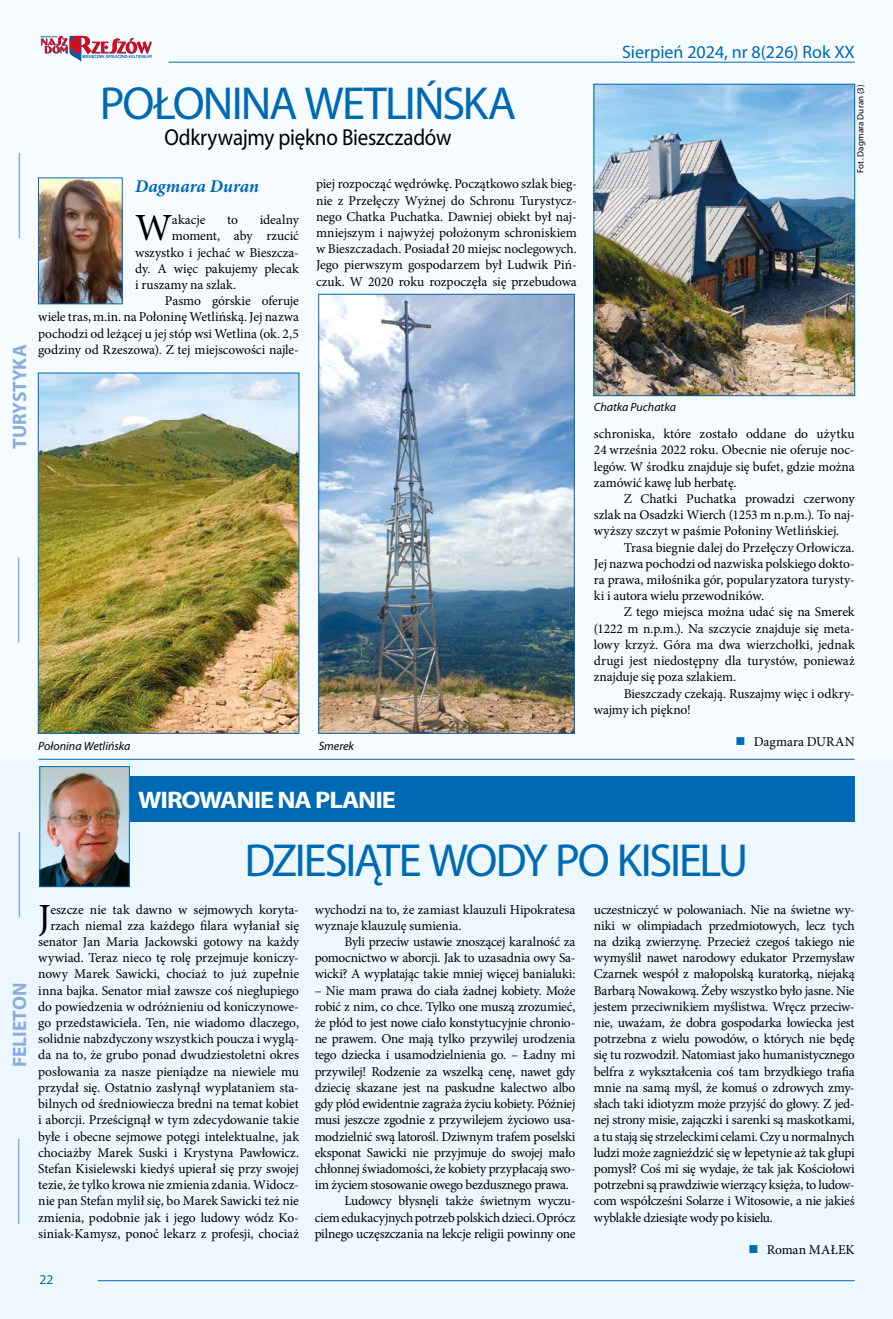
<style>
.page{position:relative;width:893px;height:1319px;background:#fff}
.page>*{position:absolute;margin:0;border:0;box-sizing:border-box;transform-origin:0 0}
.t1{font:46.5px "Myriad Pro";letter-spacing:-.045em;color:#0069b4}
.t2{font:38.4px "Minion Pro";color:#000}
.t3{font:700 24px "Myriad Pro";letter-spacing:-.04em;color:#fff;scale:1.1 1}
.t4{font:23.1px "Myriad Pro";letter-spacing:-.01em;color:#000;scale:.91 1}
.t5{font:700 19.5px "Myriad Pro";color:#8baddc}
.t6{font:18px "Myriad Pro";color:#0069b4}
.t7{font:italic 700 18px "Minion Pro";color:#0069b4}
.t8{font:13.5px/16.2px "Minion Pro";letter-spacing:-.01em;color:#000;text-align:justify}
.t9{font:13.5px "Myriad Pro";color:#0069b4}
.t10{font:italic 12px "Myriad Pro";color:#000}
.t11{font:9px "Myriad Pro";letter-spacing:.01em;color:#000}
.s1{color:#0069b4}
</style>
<div class="page">
<div style="left:0;top:759px;width:893px;height:559px;background:#ecf7fe"></div>
<div style="left:0;top:0;width:893px;height:759px;background:#f5fbfe"></div>
<hr style="left:169px;top:62px;width:686px;height:1px;background:#0069b4">
<hr style="left:98px;top:1279px;width:757px;height:1px;background:#0069b4">
<svg style="left:41px;top:36px;width:111px;height:26px"></svg>
<hr style="left:18px;top:557px;width:1px;height:85px;background:#8baddc">
<hr style="left:19px;top:153px;width:1px;height:85px;background:#8baddc">
<hr style="left:18px;top:1138px;width:1px;height:85px;background:#8baddc">
<hr style="left:19px;top:831px;width:1px;height:85px;background:#8baddc">
<img style="left:41px;top:768px;width:87px;height:116px">
<div style="left:39px;top:766px;width:91px;height:120px;border:1px solid #0069b4"></div>
<img style="left:40px;top:180px;width:80px;height:122px">
<div style="left:38px;top:178px;width:84px;height:126px;border:1px solid #0069b4"></div>
<div style="left:130px;top:775px;width:725px;height:46px;background:#0069b4"></div>
<hr style="left:38px;top:759px;width:817px;height:1px;background:#0069b4">
<img style="left:596px;top:86px;width:257px;height:308px">
<div style="left:594px;top:84px;width:261px;height:312px;border:1px solid #0069b4"></div>
<img style="left:40px;top:375px;width:257px;height:356px">
<img style="left:320px;top:296px;width:252px;height:435px">
<div style="left:318px;top:294px;width:256px;height:439px;border:1px solid #0069b4"></div>
<h3 class="t5" style="left:7px;top:448px;width:106px;rotate:-90deg">TURYSTYKA</h3>
<h1 class="t1" style="left:100px;top:75px;width:418px">POŁONINA WETLIŃSKA</h1>
<h3 class="t4" style="left:164px;top:123px;width:317px">Odkrywajmy piękno Bieszczadów</h3>
<h3 class="t7" style="left:135px;top:173px;width:125px">Dagmara Duran</h3>
<h2 class="t2" style="left:135px;top:202px;width:39px">W</h2>
<p class="t8" style="left:172px;top:212px;width:35px">akacje</p>
<p class="t8" style="left:227px;top:212px;width:12px">to</p>
<p class="t8" style="left:260px;top:212px;width:41px">idealny</p>
<p class="t8" style="left:172px;top:228px;width:129px">moment, aby rzucić</p>
<p class="t8" style="left:135px;top:244px;width:165px">wszystko i jechać w Bieszcza-</p>
<p class="t8" style="left:135px;top:260px;width:165px">dy. A więc pakujemy plecak</p>
<p class="t8" style="left:135px;top:276px;width:103px">i ruszamy na szlak.</p>
<p class="t8" style="left:165px;top:293px;width:136px">Pasmo górskie oferuje</p>
<p class="t8" style="left:38px;top:309px;width:262px">wiele tras, m.in. na Połoninę Wetlińską. Jej nazwa</p>
<p class="t8" style="left:38px;top:325px;width:262px">pochodzi od leżącej u jej stóp wsi Wetlina (ok. 2,5</p>
<p class="t8" style="left:38px;top:341px;width:262px">godziny od Rzeszowa). Z tej miejscowości najle-</p>
<p class="t8" style="left:316px;top:176px;width:262px">piej rozpocząć wędrówkę. Początkowo szlak bieg&shy;nie z Przełęczy Wyżnej do Schronu Turystycz&shy;nego Chatka Puchatka. Dawniej obiekt był naj&shy;mniejszym i najwyżej położonym schroniskiem w Bieszczadach. Posiadał 20 miejsc noclegowych.<br>Jego pierwszym gospodarzem był Ludwik Piń&shy;czuk. W 2020 roku rozpoczęła się przebudowa</p>
<h3 class="t6" style="left:622px;top:41px;width:234px">Sierpień 2024, nr 8(226) Rok XX</h3>
<p class="t11" style="left:855px;top:173px;width:90px;rotate:-90deg">Fot. Dagmara Duran (3)</p>
<p class="t10" style="left:594px;top:399px;width:84px">Chatka Puchatka</p>
<p class="t8" style="left:594px;top:426px;width:262px">schroniska, które zostało oddane do użytku 24 września 2022 roku. Obecnie nie oferuje noc&shy;legów. W środku znajduje się bufet, gdzie można zamówić kawę lub herbatę.</p>
<p class="t8" style="left:594px;top:490px;width:262px;text-indent:30px">Z Chatki Puchatka prowadzi czerwony szlak na Osadzki Wierch (1253 m n.p.m.). To naj&shy;wyższy szczyt w paśmie Połoniny Wetlińskiej.</p>
<p class="t8" style="left:594px;top:539px;width:262px;text-indent:30px">Trasa biegnie dalej do Przełęczy Orłowicza.<br>Jej nazwa pochodzi od nazwiska polskiego dokto&shy;ra prawa, miłośnika gór, popularyzatora turysty&shy;ki i autora wielu przewodników.</p>
<p class="t8" style="left:594px;top:604px;width:262px;text-indent:30px">Z tego miejsca można udać się na Smerek (1222 m n.p.m.). Na szczycie znajduje się meta&shy;lowy krzyż. Góra ma dwa wierzchołki, jednak drugi jest niedostępny dla turystów, ponieważ znajduje się poza szlakiem.</p>
<p class="t8" style="left:594px;top:685px;width:262px;text-indent:30px">Bieszczady czekają. Ruszajmy więc i odkry&shy;wajmy ich piękno!</p>
<p class="t10" style="left:38px;top:738px;width:94px">Połonina Wetlińska</p>
<p class="t10" style="left:319px;top:738px;width:37px">Smerek</p>
<p class="t8" style="left:735px;top:733px;width:121px"><span class="s1">■</span> Dagmara DURAN</p>
<h3 class="t3" style="left:138px;top:783px;width:236px">WIROWANIE NA PLANIE</h3>
<h3 class="t5" style="left:7px;top:1067px;width:86px;rotate:-90deg">FELIETON</h3>
<h1 class="t1" style="left:245px;top:831px;width:505px">DZIESIĄTE WODY PO KISIELU</h1>
<p class="t8" style="left:315px;top:901px;width:262px">wychodzi na to, że zamiast klauzuli Hipokratesa wyznaje klauzulę sumienia.</p>
<p class="t8" style="left:315px;top:933px;width:262px;text-indent:30px">Byli przeciw ustawie znoszącej karalność za pomocnictwo w aborcji. Jak to uzasadnia owy Sa&shy;wicki? A wyplatając takie mniej więcej banialuki:</p>
<p class="t8" style="left:315px;top:982px;width:262px">– Nie mam prawa do ciała żadnej kobiety. Może</p>
<p class="t8" style="left:315px;top:998px;width:262px">robić z nim, co chce. Tylko one muszą zrozumieć,</p>
<p class="t8" style="left:315px;top:1014px;width:262px">że płód to jest nowe ciało konstytucyjnie chronio-</p>
<p class="t8" style="left:315px;top:1030px;width:262px">ne prawem. One mają tylko przywilej urodzenia</p>
<p class="t8" style="left:315px;top:1046px;width:262px">tego dziecka i usamodzielnienia go. – Ładny mi</p>
<p class="t8" style="left:315px;top:1063px;width:262px">przywilej! Rodzenie za wszelką cenę, nawet gdy</p>
<p class="t8" style="left:315px;top:1079px;width:262px">dziecię skazane jest na paskudne kalectwo albo</p>
<p class="t8" style="left:315px;top:1095px;width:262px">gdy płód ewidentnie zagraża życiu kobiety. Później</p>
<p class="t8" style="left:315px;top:1111px;width:262px">musi jeszcze zgodnie z przywilejem życiowo usa-</p>
<p class="t8" style="left:315px;top:1127px;width:262px">modzielnić swą latorośl. Dziwnym trafem poselski</p>
<p class="t8" style="left:315px;top:1144px;width:262px">eksponat Sawicki nie przyjmuje do swojej mało</p>
<p class="t8" style="left:315px;top:1160px;width:262px">chłonnej świadomości, że kobiety przypłacają swo-</p>
<p class="t8" style="left:315px;top:1176px;width:256px">im życiem stosowanie owego bezdusznego prawa.</p>
<p class="t8" style="left:344px;top:1192px;width:233px">Ludowcy błysnęli także świetnym wyczu-</p>
<p class="t8" style="left:315px;top:1208px;width:262px">ciem edukacyjnych potrzeb polskich dzieci. Oprócz</p>
<p class="t8" style="left:315px;top:1225px;width:262px">pilnego uczęszczania na lekcje religii powinny one</p>
<p class="t8" style="left:38px;top:901px;width:262px;text-align:right">eszcze nie tak dawno w sejmowych koryta&shy;rzach niemal zza każdego filara wyłaniał się senator Jan Maria Jackowski gotowy na każdy wywiad. Teraz nieco tę rolę przejmuje koniczy&shy;nowy Marek Sawicki, chociaż to już zupełnie inna bajka. Senator miał zawsze coś niegłupiego do powiedzenia w odróżnieniu od koniczynowe&shy;go przedstawiciela. Ten, nie wiadomo dlaczego, solidnie nabzdyczony wszystkich poucza i wyglą&shy;da na to, że grubo ponad dwudziestoletni okres posłowania za nasze pieniądze na niewiele mu przydał się. Ostatnio zasłynął wyplataniem sta&shy;bilnych od średniowiecza bredni na temat kobiet i aborcji. Prześcignął w tym zdecydowanie takie byłe i obecne sejmowe potęgi intelektualne, jak chociażby Marek Suski i Krystyna Pawłowicz.<br>Stefan Kisielewski kiedyś upierał się przy swojej tezie, że tylko krowa nie zmienia zdania. Widocz&shy;nie pan Stefan mylił się, bo Marek Sawicki też nie zmienia, podobnie jak i jego ludowy wódz Ko&shy;siniak-Kamysz, ponoć lekarz z profesji, chociaż</p>
<p class="t8" style="left:594px;top:901px;width:262px">uczestniczyć w polowaniach. Nie na świetne wy&shy;niki w olimpiadach przedmiotowych, lecz tych na dziką zwierzynę. Przecież czegoś takiego nie wymyślił nawet narodowy edukator Przemysław Czarnek wespół z małopolską kuratorką, niejaką Barbarą Nowakową. Żeby wszystko było jasne. Nie jestem przeciwnikiem myślistwa. Wręcz przeciw&shy;nie, uważam, że dobra gospodarka łowiecka jest potrzebna z wielu powodów, o których nie będę się tu rozwodził. Natomiast jako humanistycznego belfra z wykształcenia coś tam brzydkiego trafia mnie na samą myśl, że komuś o zdrowych zmy&shy;słach taki idiotyzm może przyjść do głowy. Z jed&shy;nej strony misie, zajączki i sarenki są maskotkami, a tu stają się strzeleckimi celami. Czy u normalnych ludzi może zagnieździć się w łepetynie aż tak głupi pomysł? Coś mi się wydaje, że tak jak Kościołowi potrzebni są prawdziwie wierzący księża, to ludow&shy;com współcześni Solarze i Witosowie, a nie jakieś wyblakłe dziesiąte wody po kisielu.</p>
<p class="t8" style="left:748px;top:1241px;width:108px"><span class="s1">■</span> Roman MAŁEK</p>
<h2 class="t2" style="left:38px;top:891px;width:14px">J</h2>
<p class="t9" style="left:39px;top:1271px;width:15px">22</p>
</div>
